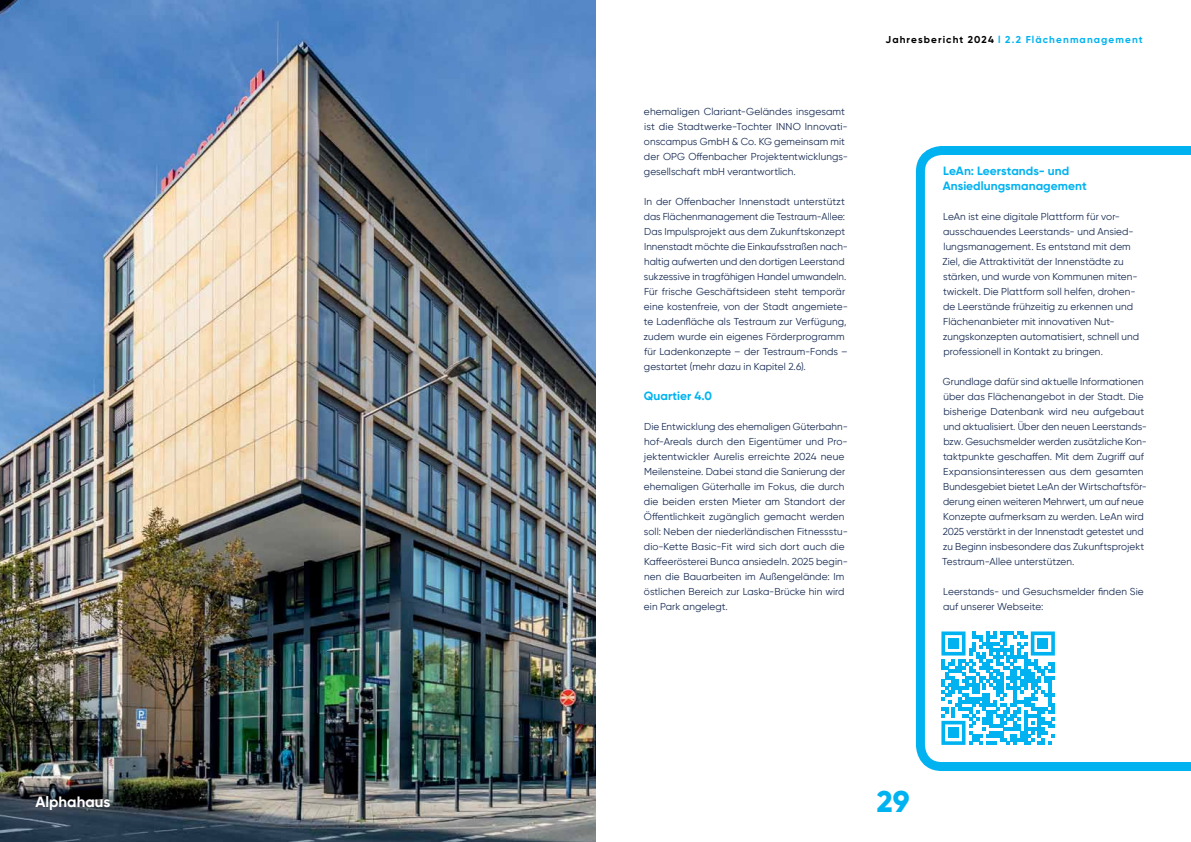
<style>
.page{position:relative;width:1191px;height:842px;background:#fff}
.page>*{position:absolute;margin:0;border:0;box-sizing:border-box;transform-origin:0 0}
.t1{font:800 30px "Gilroy";color:#00b3f0}
.t2{font:700 15px "Gilroy";color:#fff}
.t3{font:700 12px/15px "Gilroy";letter-spacing:.005em;color:#00b3f0}
.t4{font:10px/15px "Gilroy";letter-spacing:.005em;color:#172b53}
.t5{font:700 10px "Gilroy";letter-spacing:.11em;color:#00b3f0}
.s1{color:#000}
</style>
<div class="page">
<img style="left:0;top:0;width:595px;height:842px">
<svg style="left:915px;top:146px;width:276px;height:625px"></svg>
<svg style="left:941px;top:631px;width:113px;height:114px"></svg>
<div style="left:948px;top:638px;width:10px;height:11px;background:#00b3f0"></div>
<div style="left:1037px;top:638px;width:11px;height:11px;background:#00b3f0"></div>
<div style="left:948px;top:728px;width:10px;height:10px;background:#00b3f0"></div>
<h2 class="t2" style="left:35px;top:792px;width:77px">Alphahaus</h2>
<p class="t4" style="left:644px;top:104px;width:205px">ehemaligen Clariant-Geländes insgesamt ist die Stadtwerke-Tochter INNO Innovati&shy;onscampus GmbH &amp; Co. KG gemeinsam mit der OPG Offenbacher Projektentwicklungs&shy;gesellschaft mbH verantwortlich.</p>
<p class="t4" style="left:643px;top:194px;width:206px">In der Offenbacher Innenstadt unterstützt das Flächenmanagement die Testraum-Allee:<br>Das Impulsprojekt aus dem Zukunftskonzept Innenstadt möchte die Einkaufsstraßen nach&shy;haltig aufwerten und den dortigen Leerstand sukzessive in tragfähigen Handel umwandeln.<br>Für frische Geschäftsideen steht temporär eine kostenfreie, von der Stadt angemiete&shy;te Ladenfläche als Testraum zur Verfügung, zudem wurde ein eigenes Förderprogramm für Ladenkonzepte – der Testraum-Fonds – gestartet (mehr dazu in Kapitel 2.6).</p>
<p class="t3" style="left:644px;top:388px;width:70px">Quartier 4.0</p>
<p class="t4" style="left:644px;top:419px;width:206px">Die Entwicklung des ehemaligen Güterbahn&shy;hof-Areals durch den Eigentümer und Pro&shy;jektentwickler Aurelis erreichte 2024 neue Meilensteine. Dabei stand die Sanierung der ehemaligen Güterhalle im Fokus, die durch die beiden ersten Mieter am Standort der Öffentlichkeit zugänglich gemacht werden soll: Neben der niederländischen Fitnessstu&shy;dio-Kette Basic-Fit wird sich dort auch die Kaffeerösterei Bunca ansiedeln. 2025 begin&shy;nen die Bauarbeiten im Außengelände: Im östlichen Bereich zur Laska-Brücke hin wird ein Park angelegt.</p>
<p class="t5" style="left:885px;top:33px;width:259px"><span class="s1">Jahresbericht 2024</span> l 2.2 Flächenmanagement</p>
<p class="t3" style="left:942px;top:163px;width:145px">LeAn: Leerstands- und<br>Ansiedlungsmanagement</p>
<p class="t4" style="left:942px;top:209px;width:198px">LeAn ist eine digitale Plattform für vor&shy;ausschauendes Leerstands- und Ansied&shy;lungsmanagement. Es entstand mit dem Ziel, die Attraktivität der Innenstädte zu stärken, und wurde von Kommunen miten&shy;twickelt. Die Plattform soll helfen, drohen&shy;de Leerstände frühzeitig zu erkennen und Flächenanbieter mit innovativen Nut&shy;zungskonzepten automatisiert, schnell und professionell in Kontakt zu bringen.</p>
<p class="t4" style="left:942px;top:374px;width:206px">Grundlage dafür sind aktuelle Informationen über das Flächenangebot in der Stadt. Die bisherige Datenbank wird neu aufgebaut und aktualisiert. Über den neuen Leerstands&shy;bzw. Gesuchsmelder werden zusätzliche Kon&shy;taktpunkte geschaffen. Mit dem Zugriff auf Expansionsinteressen aus dem gesamten Bundesgebiet bietet LeAn der Wirtschaftsför&shy;derung einen weiteren Mehrwert, um auf neue Konzepte aufmerksam zu werden. LeAn wird 2025 verstärkt in der Innenstadt getestet und zu Beginn insbesondere das Zukunftsprojekt Testraum-Allee unterstützen.</p>
<p class="t4" style="left:943px;top:584px;width:202px">Leerstands- und Gesuchsmelder finden Sie auf unserer Webseite:</p>
<h1 class="t1" style="left:877px;top:783px;width:34px">29</h1>
</div>
